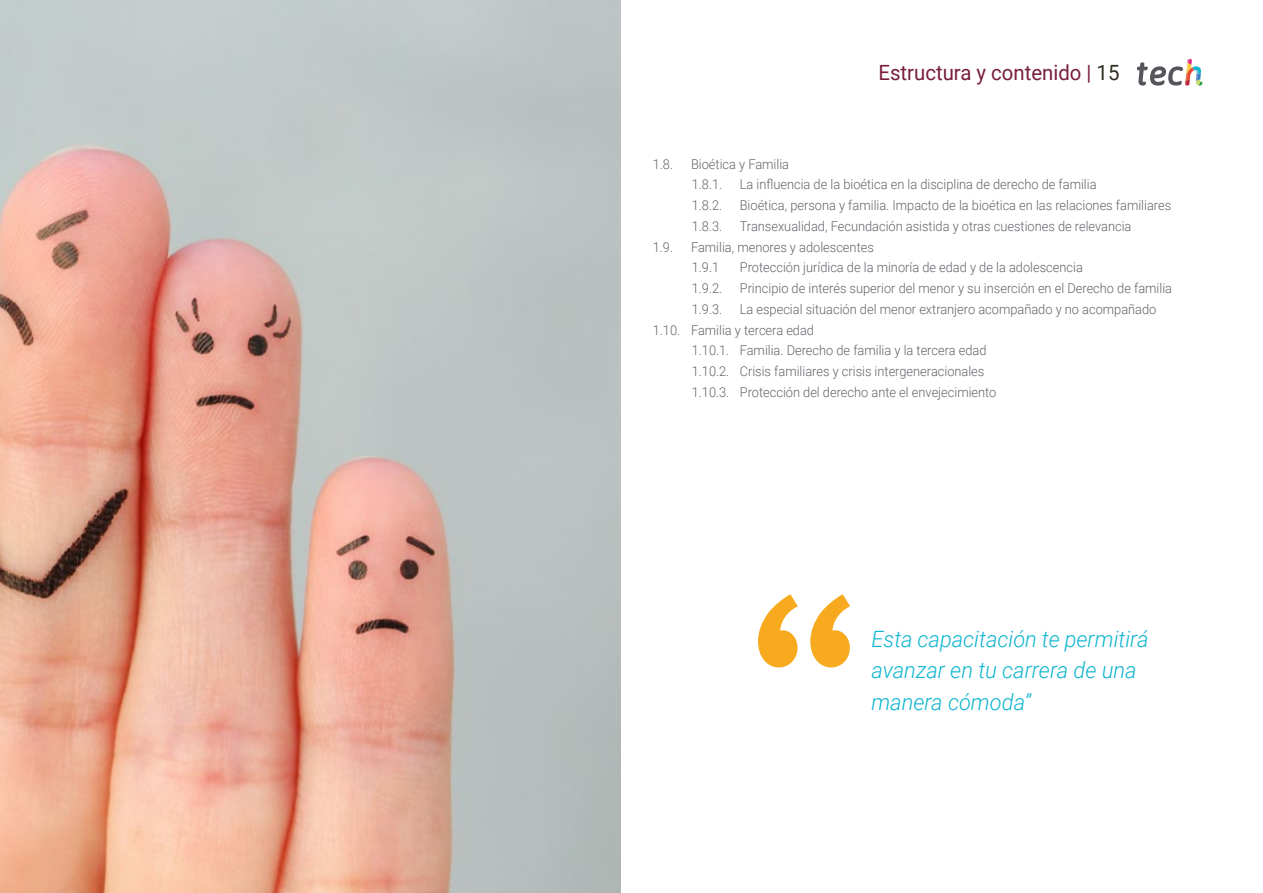
<style>
.page{position:relative;width:1263px;height:893px;background:#fff}
.page>*{position:absolute;margin:0;border:0;box-sizing:border-box;transform-origin:0 0}
.t1{font:italic 300 22.5px/31.5px "Roboto";color:#0fb6cf}
.t2{font:21px "Roboto";color:#791e3c}
.t3{font:300 13.5px/20.7px "Roboto";color:#61646a;scale:.95 1}
.s1{color:#312e20}
</style>
<div class="page">
<svg style="left:1137px;top:59px;width:65px;height:27px"></svg>
<svg style="left:758px;top:594px;width:92px;height:73px"></svg>
<img style="left:0;top:0;width:621px;height:893px">
<h2 class="t2" style="left:878px;top:57px;width:242px">Estructura y contenido | <span class="s1">15</span></h2>
<p class="t3" style="left:653px;top:153px;width:23px">1.8.</p>
<p class="t3" style="left:691px;top:153px;width:105px">Bioética y Familia<br>1.8.1.</p>
<p class="t3" style="left:740px;top:174px;width:377px">La influencia de la bioética en la disciplina de derecho de familia</p>
<p class="t3" style="left:692px;top:194px;width:34px">1.8.2.</p>
<p class="t3" style="left:740px;top:194px;width:456px">Bioética, persona y familia. Impacto de la bioética en las relaciones familiares</p>
<p class="t3" style="left:692px;top:215px;width:34px">1.8.3.</p>
<p class="t3" style="left:740px;top:215px;width:414px">Transexualidad, Fecundación asistida y otras cuestiones de relevancia</p>
<p class="t3" style="left:653px;top:236px;width:23px">1.9.</p>
<p class="t3" style="left:691px;top:236px;width:194px">Familia, menores y adolescentes<br>1.9.1</p>
<p class="t3" style="left:740px;top:257px;width:363px">Protección jurídica de la minoría de edad y de la adolescencia</p>
<p class="t3" style="left:692px;top:277px;width:34px">1.9.2.</p>
<p class="t3" style="left:740px;top:277px;width:457px">Principio de interés superior del menor y su inserción en el Derecho de familia</p>
<p class="t3" style="left:692px;top:298px;width:34px">1.9.3.</p>
<p class="t3" style="left:740px;top:298px;width:440px">La especial situación del menor extranjero acompañado y no acompañado</p>
<p class="t3" style="left:653px;top:319px;width:171px">1.10. Familia y tercera edad</p>
<p class="t3" style="left:692px;top:340px;width:312px">1.10.1. Familia. Derecho de familia y la tercera edad</p>
<p class="t3" style="left:692px;top:360px;width:310px">1.10.2. Crisis familiares y crisis intergeneracionales</p>
<p class="t3" style="left:692px;top:381px;width:322px">1.10.3. Protección del derecho ante el envejecimiento</p>
<h1 class="t1" style="left:871px;top:622px;width:279px">Esta capacitación te permitirá avanzar en tu carrera de una manera cómoda”</h1>
</div>
